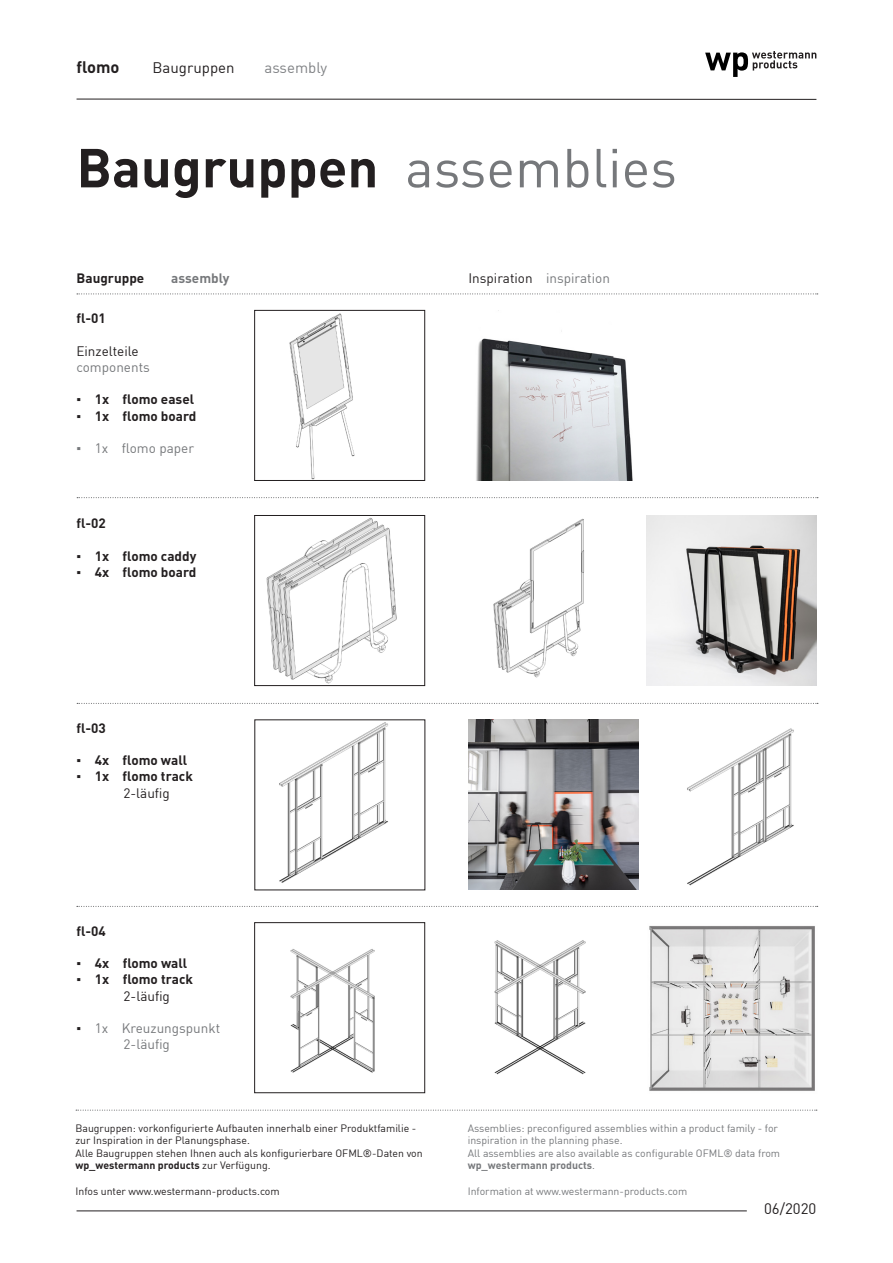
<style>
.page{position:relative;width:893px;height:1263px;background:#fff}
.page>*{position:absolute;margin:0;border:0;box-sizing:border-box;transform-origin:0 0}
.t1{font:700 54px "DIN";color:#231f20}
.t2{font:700 16.5px "DIN";color:#231f20}
.t3{font:15px "DIN";color:#231f20}
.t4{font:15px "DIN";color:#808285}
.Text{font:700 13.5px "DIN";color:#231f20}
.Text-2{font:13.5px "DIN";color:#231f20}
.Text-3{font:13.5px "DIN";color:#76787b}
.Text-4{font:700 13.5px "DIN";color:#76787b}
.t5{font:10.5px/12.6px "DIN";color:#231f20}
.t6{font:10.5px/12.6px "DIN";color:#76787b}
.s1{font-weight:400;color:#76787b}
.s2{color:#76787b}
.s3{font-family:"Calibri"}
.s4{font-family:"Calibri";font-weight:700}
.s5{font-family:"Calibri";font-weight:700;color:#231f20}
.s6{font-weight:700}
</style>
<div class="page">
<svg style="left:705px;top:51px;width:111px;height:26px"></svg>
<hr style="left:77px;top:99px;width:739px;height:1px;background:#231f20">
<hr style="left:77px;top:1210px;width:670px;height:1px;background:#231f20">
<svg style="left:77px;top:294px;width:741px;height:1px"></svg>
<img style="left:289px;top:313px;width:66px;height:166px">
<div style="left:254px;top:310px;width:171px;height:171px;border:1px solid #231f20"></div>
<svg style="left:77px;top:497px;width:741px;height:1px"></svg>
<svg style="left:77px;top:703px;width:741px;height:1px"></svg>
<img style="left:279px;top:722px;width:109px;height:161px">
<svg style="left:77px;top:906px;width:741px;height:1px"></svg>
<img style="left:266px;top:517px;width:131px;height:167px">
<div style="left:254px;top:515px;width:171px;height:171px;border:1px solid #231f20"></div>
<img style="left:493px;top:518px;width:91px;height:160px">
<img style="left:646px;top:515px;width:170px;height:170px">
<img style="left:468px;top:719px;width:171px;height:170px">
<img style="left:687px;top:728px;width:107px;height:158px">
<img style="left:494px;top:940px;width:92px;height:135px">
<img style="left:649px;top:926px;width:166px;height:165px">
<img style="left:290px;top:949px;width:85px;height:124px">
<div style="left:254px;top:922px;width:171px;height:171px;border:1px solid #231f20"></div>
<img style="left:476px;top:331px;width:157px;height:150px">
<svg style="left:76px;top:1110px;width:741px;height:1px"></svg>
<p class="t2" style="left:77px;top:57px;width:45px">flomo</p>
<p class="t3" style="left:153px;top:59px;width:83px">Baugruppen</p>
<p class="t4" style="left:265px;top:59px;width:64px">assembly</p>
<p class="t1" style="left:77px;top:133px;width:602px">Baugruppen <span class="s1">assemblies</span></p>
<p class="Text" style="left:77px;top:270px;width:69px">Baugruppe</p>
<p class="Text-4" style="left:171px;top:270px;width:60px">assembly</p>
<p class="Text-2" style="left:468px;top:270px;width:143px">Inspiration <span class="s2">inspiration</span></p>
<p class="Text" style="left:76px;top:310px;width:31px">fl-01</p>
<p class="Text-2" style="left:76px;top:342px;width:64px">Einzelteile</p>
<p class="Text-3" style="left:76px;top:359px;width:75px">components</p>
<p class="Text" style="left:76px;top:391px;width:119px"><span class="s3">▪</span> 1x flomo easel</p>
<p class="Text" style="left:76px;top:407px;width:121px"><span class="s3">▪</span> 1x flomo board</p>
<p class="Text-3" style="left:76px;top:440px;width:119px"><span class="s4">▪</span> 1x flomo paper</p>
<p class="Text" style="left:76px;top:515px;width:31px">fl-02</p>
<p class="Text" style="left:76px;top:547px;width:122px"><span class="s3">▪</span> 1x flomo caddy</p>
<p class="Text" style="left:76px;top:563px;width:121px"><span class="s3">▪</span> 4x flomo board</p>
<p class="Text" style="left:76px;top:719px;width:31px">fl-03</p>
<p class="Text" style="left:76px;top:751px;width:112px"><span class="s3">▪</span> 4x flomo wall</p>
<p class="Text" style="left:76px;top:768px;width:118px"><span class="s3">▪</span> 1x flomo track</p>
<p class="Text-2" style="left:123px;top:784px;width:48px">2-läufig</p>
<p class="Text" style="left:76px;top:922px;width:31px">fl-04</p>
<p class="Text" style="left:76px;top:954px;width:112px"><span class="s3">▪</span> 4x flomo wall</p>
<p class="Text" style="left:76px;top:971px;width:118px"><span class="s3">▪</span> 1x flomo track</p>
<p class="Text-2" style="left:124px;top:987px;width:48px">2-läufig</p>
<p class="Text-3" style="left:76px;top:1020px;width:145px"><span class="s5">▪</span> 1x Kreuzungspunkt</p>
<p class="Text-3" style="left:124px;top:1036px;width:48px">2-läufig</p>
<p class="t5" style="left:75px;top:1121px;width:342px">Baugruppen: vorkonfigurierte Aufbauten innerhalb einer Produktfamilie - zur Inspiration in der Planungsphase.</p>
<p class="t5" style="left:75px;top:1146px;width:349px">Alle Baugruppen stehen Ihnen auch als konfigurierbare OFML®-Daten von <span class="s6">wp_westermann products</span> zur Verfügung.</p>
<p class="t5" style="left:75px;top:1184px;width:206px">Infos unter www.westermann-products.com</p>
<p class="t6" style="left:468px;top:1121px;width:312px">Assemblies: preconfigured assemblies within a product family - for inspiration in the planning phase.</p>
<p class="t6" style="left:468px;top:1146px;width:314px">All assemblies are also available as configurable OFML® data from <span class="s6">wp_westermann products</span>.</p>
<p class="t6" style="left:468px;top:1184px;width:221px">Information at www.westermann-products.com</p>
<p class="t3" style="left:764px;top:1199px;width:54px">06/2020</p>
</div>
